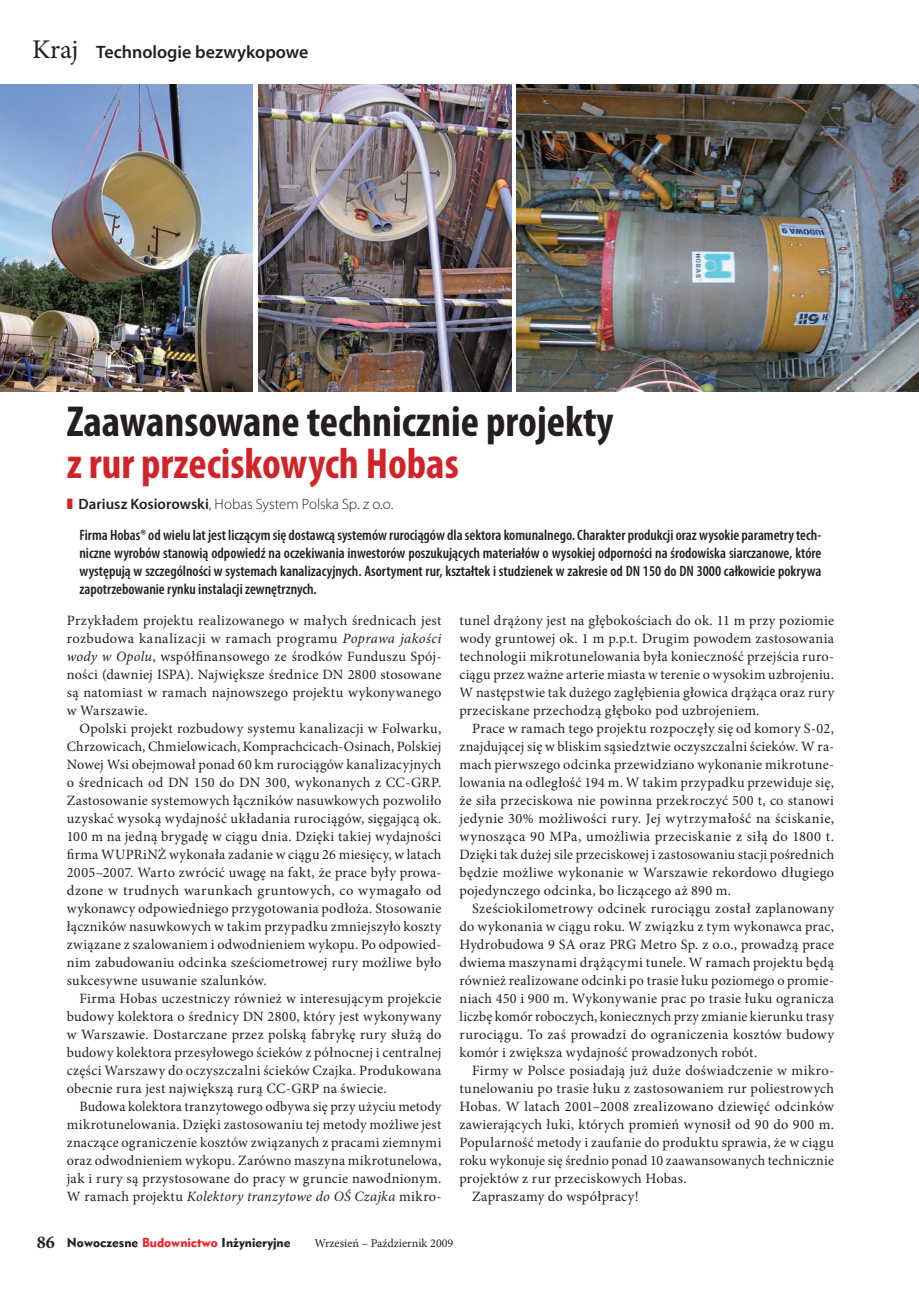
<style>
.page{position:relative;width:919px;height:1289px;background:#fff}
.page>*{position:absolute;margin:0;border:0;box-sizing:border-box;transform-origin:0 0}
.t1{font:700 condensed 43.5px "Myriad Pro";color:#231f20}
.t2{font:700 condensed 43.5px "Myriad Pro";color:#d1232a}
.t3{font:600 18px "Myriad Pro";color:#231f20}
.t4{font:600 condensed 15px/18px "Myriad Pro";color:#231f20}
.t5{font:14.25px/18px "Minion Pro";letter-spacing:.02em;color:#231f20;text-align:justify}
.t6{font:12px "Geometr 415 Blk PL";color:#231f20}
.t7{font:12px "Minion Pro";color:#231f20}
.s1{font-family:"Minion Pro";font-weight:400;font-size:27px}
.s2{color:#d1232a}
.s3{font-stretch:normal}
.s4{font-weight:300;font-stretch:normal}
.s5{font-style:italic}
.s6{font-family:"Minion Pro";font-weight:700;font-size:18px}
.s7{color:#ee1d23}
</style>
<div class="page">
<img style="left:517px;top:85px;width:401px;height:306px">
<img style="left:259px;top:85px;width:253px;height:306px">
<img style="left:0;top:85px;width:253px;height:306px">
<p class="t3" style="left:32px;top:45px;width:278px"><span class="s1">Kraj</span> Technologie bezwykopowe</p>
<h1 class="t1" style="left:67px;top:406px;width:548px">Zaawansowane technicznie projekty</h1>
<h1 class="t2" style="left:67px;top:448px;width:393px">z rur przeciskowych Hobas</h1>
<p class="t4" style="left:79px;top:490px;width:743px;line-height:30.6px;text-indent:-13px"><span class="s2">❚</span> <span class="s3">Dariusz Kosiorowski</span><span class="s4">, Hobas System Polska Sp. z o.o.<br></span>Firma Hobas® od wielu lat jest liczącym się dostawcą systemów rurociągów dla sektora komunalnego. Charakter produkcji oraz wysokie parametry tech-</p>
<p class="t4" style="left:79px;top:545px;width:743px;text-align:justify">niczne wyrobów stanowią odpowiedź na oczekiwania inwestorów poszukujących materiałów o wysokiej odporności na środowiska siarczanowe, które występują w szczególności w systemach kanalizacyjnych. Asortyment rur, kształtek i studzienek w zakresie od DN 150 do DN 3000 całkowicie pokrywa zapotrzebowanie rynku instalacji zewnętrznych.</p>
<p class="t5" style="left:67px;top:612px;width:376px">Przykładem projektu realizowanego w małych średnicach jest rozbudowa kanalizacji w ramach programu <span class="s5">Poprawa jakości wody w Opolu</span>, współfinansowego ze środków Funduszu Spój&shy;ności (dawniej ISPA). Największe średnice DN 2800 stosowane są natomiast w ramach najnowszego projektu wykonywanego w Warszawie.</p>
<p class="t5" style="left:67px;top:720px;width:376px;text-indent:13px">Opolski projekt rozbudowy systemu kanalizacji w Folwarku, Chrzowicach, Chmielowicach, Komprachcicach-Osinach, Polskiej Nowej Wsi obejmował ponad 60 km rurociągów kanalizacyjnych o średnicach od DN 150 do DN 300, wykonanych z CC-GRP.<br>Zastosowanie systemowych łączników nasuwkowych pozwoliło uzyskać wysoką wydajność układania rurociągów, sięgającą ok.<br>100 m na jedną brygadę w ciągu dnia. Dzięki takiej wydajności firma WUPRiNŻ wykonała zadanie w ciągu 26 miesięcy, w latach 2005–2007. Warto zwrócić uwagę na fakt, że prace były prowa&shy;dzone w trudnych warunkach gruntowych, co wymagało od wykonawcy odpowiedniego przygotowania podłoża. Stosowanie łączników nasuwkowych w takim przypadku zmniejszyło koszty związane z szalowaniem i odwodnieniem wykopu. Po odpowied&shy;nim zabudowaniu odcinka sześciometrowej rury możliwe było sukcesywne usuwanie szalunków.</p>
<p class="t5" style="left:67px;top:990px;width:376px;text-indent:13px">Firma Hobas uczestniczy również w interesującym projekcie budowy kolektora o średnicy DN 2800, który jest wykonywany w Warszawie. Dostarczane przez polską fabrykę rury służą do budowy kolektora przesyłowego ścieków z północnej i centralnej części Warszawy do oczyszczalni ścieków Czajka. Produkowana obecnie rura jest największą rurą CC-GRP na świecie.</p>
<p class="t5" style="left:67px;top:1098px;width:376px;text-indent:13px">Budowa kolektora tranzytowego odbywa się przy użyciu metody mikrotunelowania. Dzięki zastosowaniu tej metody możliwe jest znaczące ograniczenie kosztów związanych z pracami ziemnymi oraz odwodnieniem wykopu. Zarówno maszyna mikrotunelowa, jak i rury są przystosowane do pracy w gruncie nawodnionym.<br>W ramach projektu <span class="s5">Kolektory tranzytowe do OŚ Czajka</span> mikro-</p>
<p class="t5" style="left:459px;top:612px;width:376px">tunel drążony jest na głębokościach do ok. 11 m przy poziomie wody gruntowej ok. 1 m p.p.t. Drugim powodem zastosowania technologii mikrotunelowania była konieczność przejścia ruro&shy;ciągu przez ważne arterie miasta w terenie o wysokim uzbrojeniu.<br>W następstwie tak dużego zagłębienia głowica drążąca oraz rury przeciskane przechodzą głęboko pod uzbrojeniem.</p>
<p class="t5" style="left:459px;top:720px;width:376px;text-indent:13px">Prace w ramach tego projektu rozpoczęły się od komory S-02, znajdującej się w bliskim sąsiedztwie oczyszczalni ścieków. W ra&shy;mach pierwszego odcinka przewidziano wykonanie mikrotune&shy;lowania na odległość 194 m. W takim przypadku przewiduje się, że siła przeciskowa nie powinna przekroczyć 500 t, co stanowi jedynie 30% możliwości rury. Jej wytrzymałość na ściskanie, wynosząca 90 MPa, umożliwia przeciskanie z siłą do 1800 t.<br>Dzięki tak dużej sile przeciskowej i zastosowaniu stacji pośrednich będzie możliwe wykonanie w Warszawie rekordowo długiego pojedynczego odcinka, bo liczącego aż 890 m.</p>
<p class="t5" style="left:459px;top:900px;width:376px;text-indent:13px">Sześciokilometrowy odcinek rurociągu został zaplanowany do wykonania w ciągu roku. W związku z tym wykonawca prac, Hydrobudowa 9 SA oraz PRG Metro Sp. z o.o., prowadzą prace dwiema maszynami drążącymi tunele. W ramach projektu będą również realizowane odcinki po trasie łuku poziomego o promie&shy;niach 450 i 900 m. Wykonywanie prac po trasie łuku ogranicza liczbę komór roboczych, koniecznych przy zmianie kierunku trasy rurociągu. To zaś prowadzi do ograniczenia kosztów budowy komór i zwiększa wydajność prowadzonych robót.</p>
<p class="t5" style="left:472px;top:1062px;width:363px">Firmy w Polsce posiadają już duże doświadczenie w mikro-</p>
<p class="t5" style="left:459px;top:1080px;width:376px">tunelowaniu po trasie łuku z zastosowaniem rur poliestrowych</p>
<p class="t5" style="left:459px;top:1098px;width:376px">Hobas. W latach 2001–2008 zrealizowano dziewięć odcinków</p>
<p class="t5" style="left:459px;top:1116px;width:376px">zawierających łuki, których promień wynosił od 90 do 900 m.</p>
<p class="t5" style="left:459px;top:1134px;width:376px">Popularność metody i zaufanie do produktu sprawia, że w ciągu</p>
<p class="t5" style="left:459px;top:1152px;width:376px">roku wykonuje się średnio ponad 10 zaawansowanych technicznie</p>
<p class="t5" style="left:459px;top:1170px;width:229px">projektów z rur przeciskowych Hobas.</p>
<p class="t5" style="left:472px;top:1188px;width:168px">Zapraszamy do współpracy!</p>
<p class="t6" style="left:37px;top:1235px;width:255px"><span class="s6">86</span> Nowoczesne <span class="s7">Budownictwo</span> Inżynieryjne</p>
<p class="t7" style="left:314px;top:1238px;width:140px">Wrzesień – Październik 2009</p>
</div>
